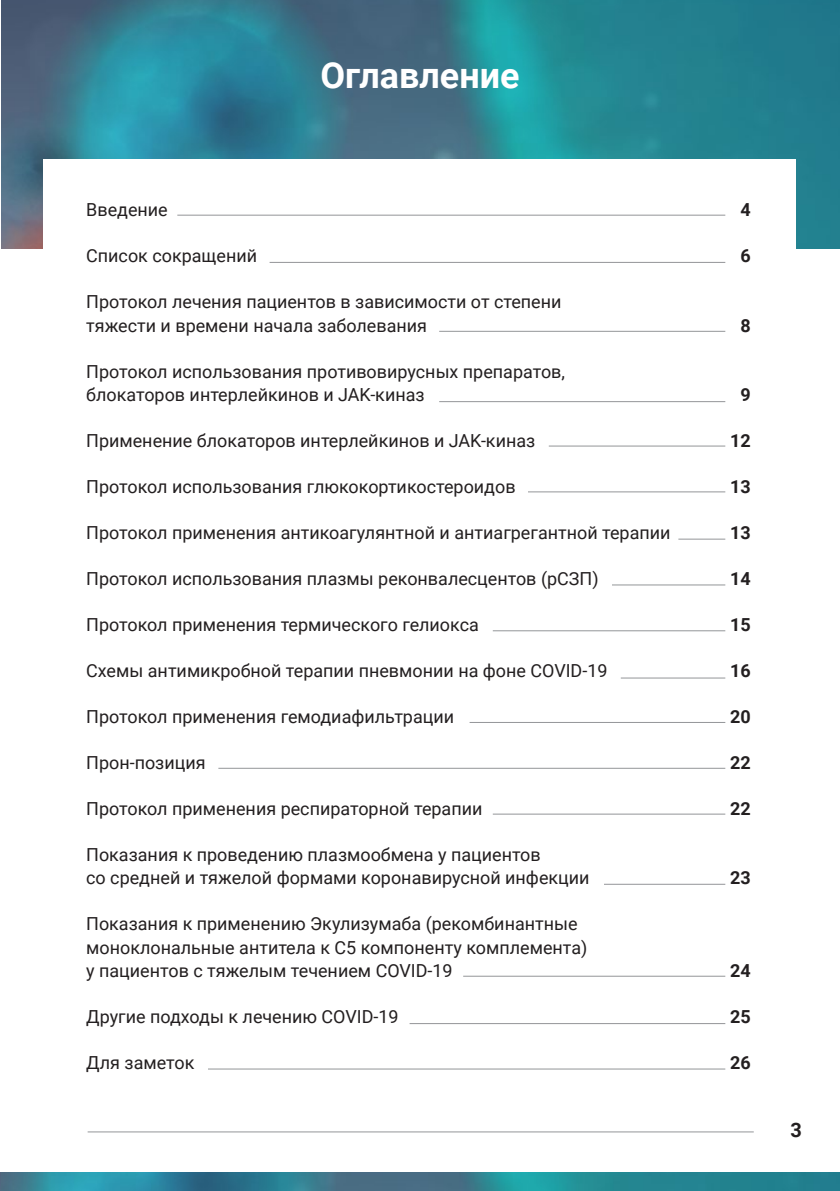
<style>
.page{position:relative;width:840px;height:1191px;background:#fff}
.page>*{position:absolute;margin:0;border:0;box-sizing:border-box;transform-origin:0 0}
.t1{font:700 35.8px "Roboto";color:#fff}
.t2{font:700 20px "Roboto";color:#231f20}
.t3{font:18px/23.4px "Roboto";color:#231f20}
.t4{font:700 18px "Roboto";color:#231f20}
</style>
<div class="page">
<img style="left:1px;top:1172px;width:838px;height:19px">
<svg style="left:0;top:1172px;width:1px;height:19px"></svg>
<hr style="left:88px;top:1131px;width:665px;height:1px;background:#939598">
<img style="left:1px;top:0;width:838px;height:249px">
<div style="left:44px;top:159px;width:751px;height:264px;background:#fff"></div>
<hr style="left:177px;top:215px;width:548px;height:1px;background:#939598">
<hr style="left:269px;top:262px;width:456px;height:1px;background:#939598">
<hr style="left:439px;top:331px;width:286px;height:1px;background:#939598">
<hr style="left:439px;top:401px;width:286px;height:1px;background:#939598">
<hr style="left:548px;top:446px;width:177px;height:1px;background:#939598">
<hr style="left:527px;top:491px;width:198px;height:1px;background:#939598">
<hr style="left:492px;top:630px;width:233px;height:1px;background:#939598">
<hr style="left:469px;top:722px;width:256px;height:1px;background:#939598">
<hr style="left:218px;top:768px;width:507px;height:1px;background:#939598">
<hr style="left:492px;top:813px;width:233px;height:1px;background:#939598">
<hr style="left:603px;top:884px;width:122px;height:1px;background:#939598">
<hr style="left:463px;top:976px;width:262px;height:1px;background:#939598">
<hr style="left:409px;top:1023px;width:316px;height:1px;background:#939598">
<hr style="left:208px;top:1068px;width:517px;height:1px;background:#939598">
<hr style="left:620px;top:677px;width:105px;height:1px;background:#939598">
<hr style="left:678px;top:539px;width:47px;height:1px;background:#939598">
<hr style="left:611px;top:584px;width:114px;height:1px;background:#939598">
<p class="t1" style="left:320px;top:50px;width:200px">Оглавление</p>
<p class="t3" style="left:86px;top:198px;width:83px">Введение</p>
<p class="t4" style="left:740px;top:197px;width:12px">4</p>
<p class="t3" style="left:86px;top:243px;width:172px">Список сокращений</p>
<p class="t4" style="left:740px;top:243px;width:12px">6</p>
<p class="t3" style="left:86px;top:289px;width:476px">Протокол лечения пациентов в зависимости от степени тяжести и времени начала заболевания</p>
<p class="t4" style="left:740px;top:313px;width:12px">8</p>
<p class="t3" style="left:86px;top:359px;width:480px">Протокол использования противовирусных препаратов, блокаторов интерлейкинов и JAK-киназ</p>
<p class="t4" style="left:740px;top:382px;width:12px">9</p>
<p class="t3" style="left:86px;top:428px;width:450px">Применение блокаторов интерлейкинов и JAK-киназ</p>
<p class="t4" style="left:729px;top:428px;width:22px">12</p>
<p class="t3" style="left:86px;top:474px;width:430px">Протокол использования глюкокортикостероидов</p>
<p class="t4" style="left:729px;top:474px;width:22px">13</p>
<p class="t3" style="left:86px;top:520px;width:585px">Протокол применения антикоагулянтной и антиагрегантной терапии</p>
<p class="t4" style="left:729px;top:520px;width:22px">13</p>
<p class="t3" style="left:86px;top:566px;width:513px">Протокол использования плазмы реконвалесцентов (рСЗП)</p>
<p class="t4" style="left:729px;top:566px;width:22px">14</p>
<p class="t3" style="left:86px;top:612px;width:394px">Протокол применения термического гелиокса</p>
<p class="t4" style="left:729px;top:612px;width:22px">15</p>
<p class="t3" style="left:86px;top:658px;width:522px">Схемы антимикробной терапии пневмонии на фоне COVID-19</p>
<p class="t4" style="left:729px;top:658px;width:22px">16</p>
<p class="t3" style="left:86px;top:704px;width:369px">Протокол применения гемодиафильтрации</p>
<p class="t4" style="left:729px;top:704px;width:22px">20</p>
<p class="t3" style="left:86px;top:750px;width:121px">Прон-позиция</p>
<p class="t4" style="left:729px;top:750px;width:22px">22</p>
<p class="t3" style="left:86px;top:796px;width:397px">Протокол применения респираторной терапии</p>
<p class="t4" style="left:729px;top:796px;width:22px">22</p>
<p class="t3" style="left:86px;top:842px;width:504px">Показания к проведению плазмообмена у пациентов<br>со средней и тяжелой формами коронавирусной инфекции</p>
<p class="t4" style="left:729px;top:865px;width:22px">23</p>
<p class="t3" style="left:86px;top:911px;width:502px">Показания к применению Экулизумаба (рекомбинантные моноклональные антитела к С5 компоненту комплемента) у пациентов с тяжелым течением COVID-19</p>
<p class="t4" style="left:729px;top:958px;width:22px">24</p>
<p class="t3" style="left:86px;top:1004px;width:314px">Другие подходы к лечению COVID-19</p>
<p class="t4" style="left:729px;top:1004px;width:22px">25</p>
<p class="t3" style="left:86px;top:1050px;width:110px">Для заметок</p>
<p class="t4" style="left:729px;top:1050px;width:22px">26</p>
<p class="t2" style="left:790px;top:1115px;width:13px">3</p>
</div>
